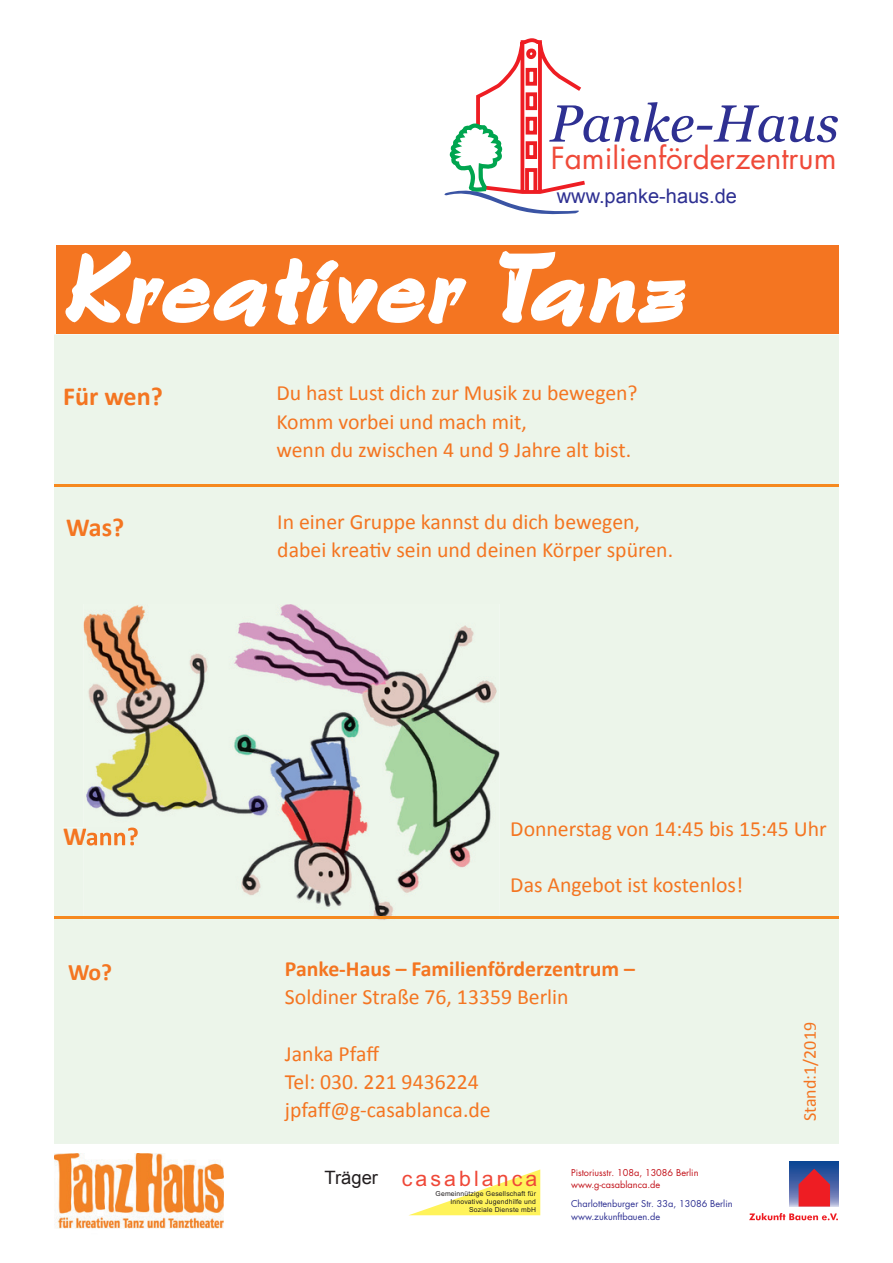
<style>
.page{position:relative;width:893px;height:1263px;background:#fff}
.page>*{position:absolute;margin:0;border:0;box-sizing:border-box;transform-origin:0 0}
.t1{font:italic 89.1px "Artifice SSK";color:#fff}
.t2{font:italic 52.2px "Georgia";color:#2e3092}
.t3{font:29.7px "Futura";color:#ef4a39}
.t4{font:700 26.1px "Calibri";color:#f47521}
.t5{font:700 23.7px "Calibri";color:#f47521}
.t6{font:21.75px/28.3px "Calibri";color:#f47521}
.t7{font:700 21.75px "Calibri";color:#f47521}
.t8{font:21.3px "Arial";letter-spacing:.145em;color:#ef4838}
.t9{font:20.1px "Arial";color:#2e3092}
.t10{font:18.45px "Arial";color:#231f20}
.t11{font:18px "Calibri";color:#f47521}
.t12{font:9.15px/12.5px "Futura";color:#2e3092}
.t13{font:9.15px/12.5px "Futura";color:#c2121a}
.t14{font:6.9px/7.6px "Arial";letter-spacing:.025em;color:#231f20;text-align:right}
</style>
<div class="page">
<div style="left:56px;top:245px;width:783px;height:89px;background:#f47521"></div>
<svg style="left:409px;top:1169px;width:131px;height:46px"></svg>
<hr style="left:790px;top:1206px;width:49px;height:1px;background:#d1d4e9">
<hr style="left:790px;top:1205px;width:49px;height:1px;background:#c3c6e1">
<hr style="left:790px;top:1204px;width:49px;height:1px;background:#b2b8d9">
<hr style="left:790px;top:1203px;width:49px;height:1px;background:#a7afd4">
<hr style="left:790px;top:1202px;width:49px;height:1px;background:#9da5cf">
<hr style="left:790px;top:1201px;width:49px;height:1px;background:#969fcb">
<hr style="left:790px;top:1200px;width:49px;height:1px;background:#8d97c7">
<hr style="left:790px;top:1199px;width:49px;height:1px;background:#8792c3">
<hr style="left:790px;top:1198px;width:49px;height:1px;background:#808cc0">
<hr style="left:790px;top:1197px;width:49px;height:1px;background:#7b87bd">
<hr style="left:790px;top:1196px;width:49px;height:1px;background:#7582ba">
<hr style="left:790px;top:1195px;width:49px;height:1px;background:#717fb9">
<hr style="left:790px;top:1194px;width:49px;height:1px;background:#6c7bb6">
<hr style="left:790px;top:1193px;width:49px;height:1px;background:#6878b4">
<hr style="left:790px;top:1192px;width:49px;height:1px;background:#6474b2">
<hr style="left:790px;top:1191px;width:49px;height:1px;background:#6072b0">
<hr style="left:790px;top:1190px;width:49px;height:1px;background:#5b6faf">
<hr style="left:790px;top:1189px;width:49px;height:1px;background:#586dad">
<hr style="left:790px;top:1188px;width:49px;height:1px;background:#5369ab">
<hr style="left:790px;top:1187px;width:49px;height:1px;background:#5168aa">
<hr style="left:790px;top:1186px;width:49px;height:1px;background:#4e66a9">
<hr style="left:790px;top:1185px;width:49px;height:1px;background:#4c64a8">
<hr style="left:790px;top:1184px;width:49px;height:1px;background:#4862a7">
<hr style="left:790px;top:1183px;width:49px;height:1px;background:#4661a6">
<hr style="left:790px;top:1182px;width:49px;height:1px;background:#425fa5">
<hr style="left:790px;top:1181px;width:49px;height:1px;background:#3f5da4">
<hr style="left:790px;top:1180px;width:49px;height:1px;background:#3b5ca3">
<hr style="left:790px;top:1179px;width:49px;height:1px;background:#375aa2">
<hr style="left:790px;top:1178px;width:49px;height:1px;background:#3659a1">
<hr style="left:790px;top:1177px;width:49px;height:1px;background:#3257a0">
<hr style="left:790px;top:1176px;width:49px;height:1px;background:#31569e">
<hr style="left:790px;top:1175px;width:49px;height:1px;background:#30549d">
<hr style="left:790px;top:1174px;width:49px;height:1px;background:#2c539c">
<hr style="left:790px;top:1173px;width:49px;height:1px;background:#2a529c">
<hr style="left:790px;top:1172px;width:49px;height:1px;background:#26519b">
<hr style="left:790px;top:1171px;width:49px;height:1px;background:#22509a">
<hr style="left:790px;top:1170px;width:49px;height:1px;background:#204f9a">
<hr style="left:790px;top:1169px;width:49px;height:1px;background:#1d4d99">
<hr style="left:790px;top:1168px;width:49px;height:1px;background:#194d98">
<hr style="left:790px;top:1167px;width:49px;height:1px;background:#154b98">
<hr style="left:790px;top:1166px;width:49px;height:1px;background:#144a97">
<hr style="left:790px;top:1165px;width:49px;height:1px;background:#124996">
<hr style="left:790px;top:1164px;width:49px;height:1px;background:#0f4896">
<hr style="left:790px;top:1163px;width:49px;height:1px;background:#0d4795">
<hr style="left:790px;top:1162px;width:49px;height:1px;background:#0b4795">
<hr style="left:790px;top:1161px;width:49px;height:1px;background:#094594">
<svg style="left:799px;top:1169px;width:31px;height:37px"></svg>
<svg style="left:749px;top:1213px;width:89px;height:7px"></svg>
<div style="left:54px;top:334px;width:785px;height:810px;background:#ecf5ea"></div>
<div style="left:64px;top:827px;width:20px;height:18px;background:#ecf5ea"></div>
<svg style="left:65px;top:250px;width:402px;height:77px"></svg>
<svg style="left:499px;top:251px;width:187px;height:76px"></svg>
<img style="left:84px;top:604px;width:415px;height:316px">
<img style="left:84px;top:827px;width:54px;height:18px">
<hr style="left:54px;top:916px;width:785px;height:2px;background:#f6891f">
<hr style="left:54px;top:485px;width:785px;height:2px;background:#f6891f">
<img style="left:54px;top:1154px;width:170px;height:75px">
<svg style="left:444px;top:38px;width:141px;height:176px"></svg>
<h2 class="t2" style="left:550px;top:94px;width:291px">Panke-Haus</h2>
<h3 class="t3" style="left:551px;top:138px;width:287px">Familienförderzentrum</h3>
<p class="t9" style="left:557px;top:183px;width:182px">www.panke-haus.de</p>
<h1 class="t1" style="left:64px;top:252px;width:641px">Kreativer Tanz</h1>
<p class="t4" style="left:63px;top:380px;width:101px">Für wen?</p>
<p class="t6" style="left:276px;top:379px;width:363px">Du hast Lust dich zur Musik zu bewegen?<br>Komm vorbei und mach mit,<br>wenn du zwischen 4 und 9 Jahre alt bist.</p>
<p class="t4" style="left:66px;top:510px;width:60px">Was?</p>
<p class="t6" style="left:277px;top:507px;width:397px">In einer Gruppe kannst du dich bewegen, dabei kreativ sein und deinen Körper spüren.</p>
<p class="t5" style="left:68px;top:957px;width:46px">Wo?</p>
<p class="t6" style="left:510px;top:814px;width:318px">Donnerstag von 14:45 bis 15:45 Uhr</p>
<p class="t6" style="left:510px;top:871px;width:234px">Das Angebot ist kostenlos!</p>
<p class="t7" style="left:285px;top:955px;width:352px">Panke-Haus – Familienförderzentrum –</p>
<p class="t6" style="left:285px;top:983px;width:285px">Soldiner Straße 76, 13359 Berlin</p>
<p class="t6" style="left:285px;top:1039px;width:207px">Janka Pfaff<br>Tel: 030. 221 9436224 jpfaff@g-casablanca.de</p>
<p class="t10" style="left:325px;top:1165px;width:55px">Träger</p>
<p class="t13" style="left:571px;top:1166px;width:129px">Pistoriusstr. 108a, 13086 Berlin www.g-casablanca.de</p>
<p class="t12" style="left:571px;top:1198px;width:163px">Charlottenburger Str. 33a, 13086 Berlin www.zukunftbauen.de</p>
<p class="t8" style="left:402px;top:1164px;width:137px">casablanca</p>
<p class="t14" style="left:436px;top:1190px;width:102px">Gemeinnützige Gesellschaft für<br>Innovative Jugendhilfe und<br>Soziale Dienste mbH</p>
<p class="t11" style="left:798px;top:1121px;width:101px;rotate:-90deg">Stand:1/2019</p>
</div>
